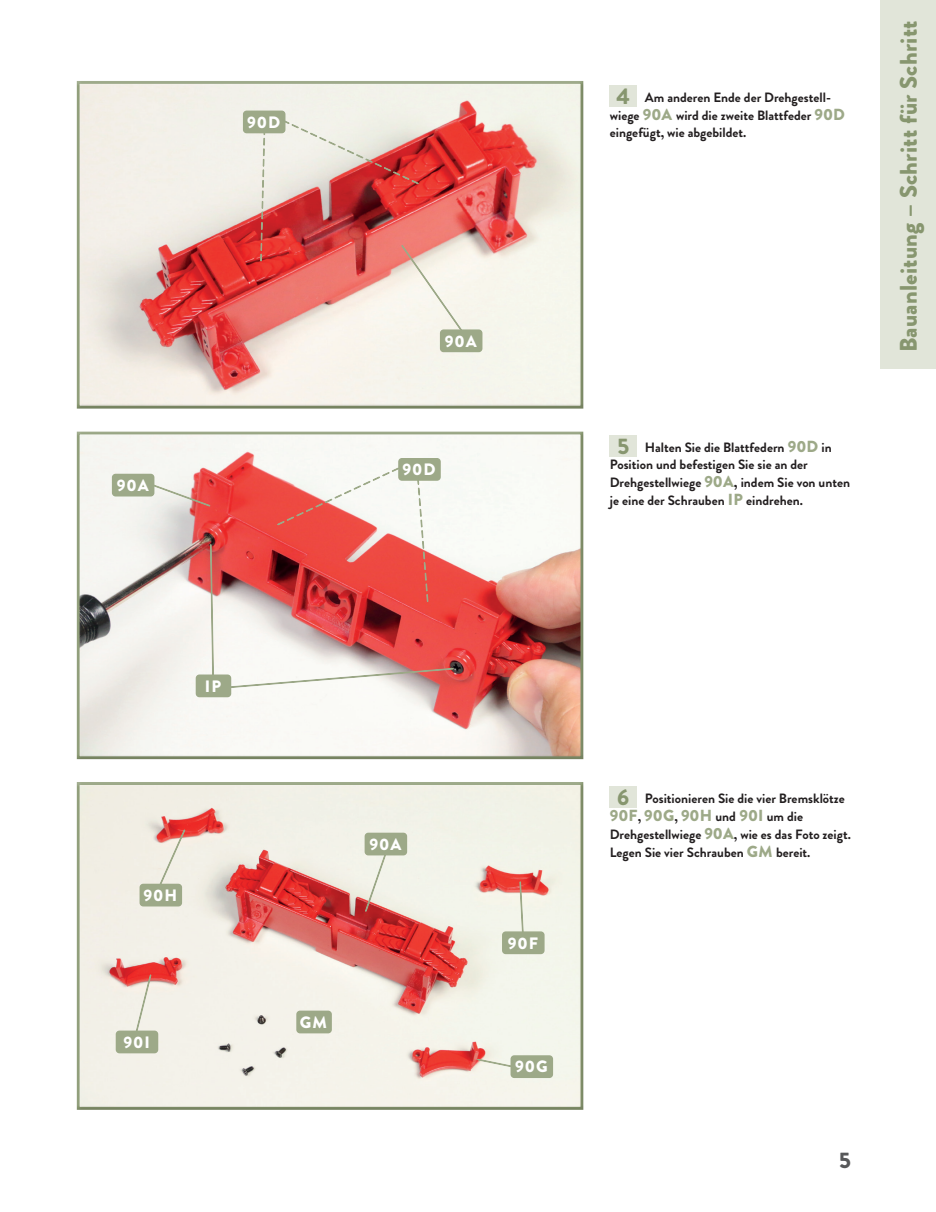
<style>
.page{position:relative;width:936px;height:1212px;background:#fff}
.page>*{position:absolute;margin:0;border:0;box-sizing:border-box;transform-origin:0 0}
.t1{font:900 24px "Brandon Grotesque";letter-spacing:.01em;color:#87966f}
.t2{font:900 22.5px "Brandon Grotesque";color:#57585a}
.t3{font:900 16.5px "Brandon Grotesque";letter-spacing:.055em;color:#fff}
.t4{font:900 16.05px "Brandon Grotesque";letter-spacing:.005em;color:#9da988}
.t5{font:700 13.5px/17.7px "Brandon Grotesque";color:#231f20}
.s1{font-weight:900;font-size:22.5px;color:#87966f}
.s2{font-weight:900;font-size:16.05px;color:#9da988}
.s3{font-size:14.55px}
.s4{font-weight:700;font-size:13.5px;color:#231f20}
</style>
<div class="page">
<div style="left:880px;top:0;width:55px;height:369px;background:#e1e5d9"></div>
<div style="left:609px;top:85px;width:27px;height:21px;background:#e1e5d9"></div>
<div style="left:76px;top:80px;width:509px;height:329px;background:#231f20;opacity:.15"></div>
<div style="left:609px;top:436px;width:27px;height:21px;background:#e1e5d9"></div>
<div style="left:76px;top:431px;width:509px;height:329px;background:#231f20;opacity:.15"></div>
<div style="left:609px;top:786px;width:27px;height:21px;background:#e1e5d9"></div>
<div style="left:76px;top:781px;width:509px;height:329px;background:#231f20;opacity:.15"></div>
<svg style="left:517px;top:879px;width:8px;height:52px"></svg>
<div style="left:502px;top:932px;width:42px;height:21px;background:#9da988;border-radius:3px"></div>
<div style="left:502px;top:931px;width:42px;height:23px;border:2px solid #9da988;border-radius:3px"></div>
<svg style="left:208px;top:542px;width:7px;height:132px"></svg>
<svg style="left:139px;top:479px;width:73px;height:30px"></svg>
<div style="left:113px;top:474px;width:41px;height:22px;background:#9da988;border-radius:3px"></div>
<div style="left:112px;top:474px;width:42px;height:22px;border:2px solid #9da988;border-radius:3px"></div>
<svg style="left:226px;top:666px;width:229px;height:23px"></svg>
<svg style="left:152px;top:826px;width:35px;height:72px"></svg>
<div style="left:140px;top:884px;width:41px;height:22px;background:#9da988;border-radius:3px"></div>
<div style="left:139px;top:884px;width:43px;height:22px;border:2px solid #9da988;border-radius:3px"></div>
<svg style="left:398px;top:242px;width:71px;height:99px"></svg>
<div style="left:440px;top:330px;width:41px;height:21px;background:#9da988;border-radius:3px"></div>
<div style="left:440px;top:329px;width:42px;height:23px;border:2px solid #9da988;border-radius:3px"></div>
<div style="left:196px;top:675px;width:34px;height:21px;background:#9da988;border-radius:3px"></div>
<div style="left:196px;top:674px;width:35px;height:23px;border:2px solid #9da988;border-radius:3px"></div>
<svg style="left:259px;top:133px;width:8px;height:131px"></svg>
<div style="left:244px;top:111px;width:41px;height:22px;background:#9da988;border-radius:3px"></div>
<div style="left:243px;top:111px;width:42px;height:22px;border:2px solid #9da988;border-radius:3px"></div>
<svg style="left:281px;top:117px;width:140px;height:69px"></svg>
<svg style="left:274px;top:466px;width:127px;height:62px"></svg>
<div style="left:399px;top:459px;width:41px;height:21px;background:#9da988;border-radius:3px"></div>
<div style="left:398px;top:458px;width:43px;height:23px;border:2px solid #9da988;border-radius:3px"></div>
<svg style="left:416px;top:478px;width:14px;height:126px"></svg>
<svg style="left:474px;top:1057px;width:36px;height:15px"></svg>
<div style="left:511px;top:1056px;width:41px;height:21px;background:#9da988;border-radius:3px"></div>
<div style="left:510px;top:1055px;width:43px;height:23px;border:2px solid #9da988;border-radius:3px"></div>
<svg style="left:130px;top:971px;width:23px;height:59px"></svg>
<div style="left:116px;top:1031px;width:41px;height:21px;background:#9da988;border-radius:3px"></div>
<div style="left:116px;top:1030px;width:42px;height:23px;border:2px solid #9da988;border-radius:3px"></div>
<div style="left:297px;top:1011px;width:34px;height:21px;background:#9da988;border-radius:3px"></div>
<div style="left:296px;top:1010px;width:36px;height:23px;border:2px solid #9da988;border-radius:3px"></div>
<svg style="left:362px;top:840px;width:30px;height:73px"></svg>
<div style="left:365px;top:833px;width:41px;height:22px;background:#9da988;border-radius:3px"></div>
<div style="left:364px;top:833px;width:43px;height:22px;border:2px solid #9da988;border-radius:3px"></div>
<p class="t3" style="left:247px;top:110px;width:35px">90D</p>
<p class="t3" style="left:117px;top:473px;width:33px">90A</p>
<p class="t3" style="left:445px;top:329px;width:33px">90A</p>
<p class="t3" style="left:402px;top:458px;width:35px">90D</p>
<p class="t5" style="left:609px;top:89px;width:237px;text-indent:7px"><span class="s1">4</span> Am anderen Ende der Drehgestell&shy;wiege <span class="s2">90A</span> wird die zweite Blattfeder <span class="s2">90D </span>eingefügt, wie abgebildet.</p>
<p class="t5" style="left:609px;top:439px;width:242px;text-indent:8px"><span class="s1">5</span> Halten Sie die Blattfedern <span class="s2">90D</span> in Position und befestigen Sie sie an der Drehgestellwiege <span class="s2">90A</span><span class="s3">,</span> indem Sie von unten je eine der Schrauben <span class="s2">IP</span> eindrehen.</p>
<h1 class="t1" style="left:891px;top:352px;width:333px;rotate:-90deg">Bauanleitung – Schritt für Schritt</h1>
<p class="t3" style="left:205px;top:674px;width:18px">IP</p>
<p class="t3" style="left:144px;top:883px;width:35px">90H</p>
<p class="t3" style="left:123px;top:1030px;width:28px">90I</p>
<p class="t3" style="left:369px;top:832px;width:33px">90A</p>
<p class="t3" style="left:300px;top:1010px;width:29px">GM</p>
<p class="t3" style="left:508px;top:931px;width:32px">90F</p>
<p class="t3" style="left:515px;top:1055px;width:34px">90G</p>
<p class="t5" style="left:617px;top:790px;width:229px"><span class="s1">6</span> Positionieren Sie die vier Bremsklötze</p>
<p class="t4" style="left:609px;top:804px;width:195px">90F<span class="s4">,</span> 90G<span class="s4">,</span> 90H <span class="s4">und</span> 90I <span class="s4">um die</span></p>
<p class="t5" style="left:609px;top:825px;width:242px">Drehgestellwiege <span class="s2">90A</span>, wie es das Foto zeigt.<br>Legen Sie vier Schrauben <span class="s2">GM</span> bereit.</p>
<h2 class="t2" style="left:839px;top:1144px;width:13px">5</h2>
</div>
